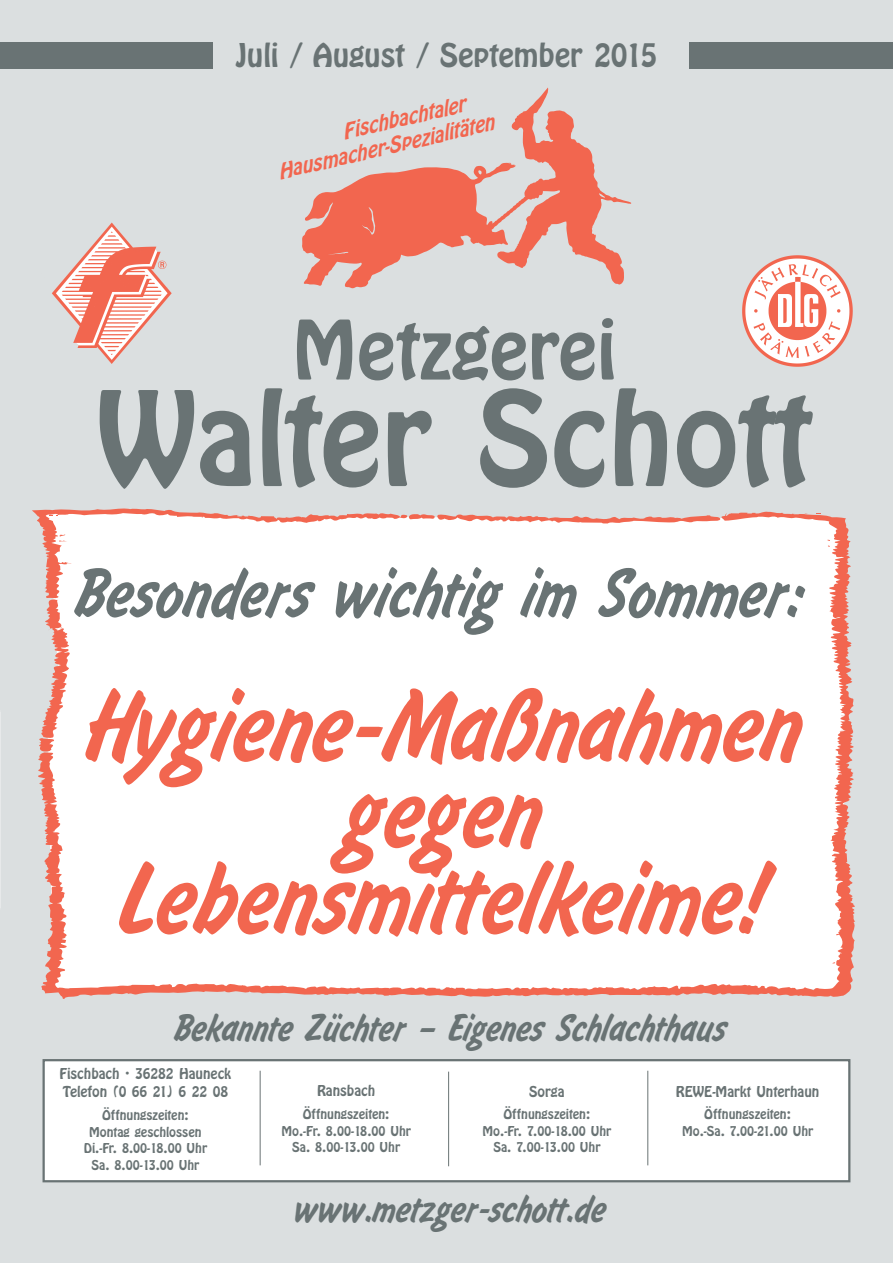
<style>
.page{position:relative;width:893px;height:1263px;background:#dbdfe0}
.page>*{position:absolute;margin:0;border:0;box-sizing:border-box;transform-origin:0 0}
.t1{font:144px "Hobo D";color:#697374}
.t2{font:99px/86.2px "Slager";color:#f2664f;text-align:center}
.t3{font:90px "Hobo D";color:#697374}
.t4{font:67.5px "Slager";color:#697374}
.t5{font:37.5px "Slager";color:#697374}
.t6{font:36px "Hobo D";color:#697374}
.t7{font:italic 24.3px/24.3px "Hobo D";color:#f2664f}
.t8{font:16.5px/18px "Hobo D";color:#697374}
.t9{font:15px/16.5px "Hobo D";color:#697374;text-align:center}
.s1{font-size:100.5px}
</style>
<div class="page">
<svg style="left:302px;top:87px;width:329px;height:202px"></svg>
<img style="left:742px;top:256px;width:110px;height:110px">
<img style="left:52px;top:222px;width:120px;height:142px">
<div style="left:689px;top:43px;width:204px;height:26px;background:#697374"></div>
<div style="left:44px;top:1060px;width:805px;height:121px;background:#fff"></div>
<div style="left:43px;top:1059px;width:807px;height:123px;border:2px solid #697374"></div>
<hr style="left:260px;top:1071px;width:1px;height:94px;background:#697374">
<hr style="left:647px;top:1071px;width:1px;height:94px;background:#697374">
<hr style="left:448px;top:1071px;width:1px;height:95px;background:#697374">
<img style="left:0;top:712px;width:1px;height:196px">
<div style="left:0;top:43px;width:213px;height:26px;background:#697374"></div>
<svg style="left:36px;top:512px;width:819px;height:487px;background:#fdf5f4"></svg>
<svg style="left:836px;top:933px;width:4px;height:3px"></svg>
<h3 class="t6" style="left:236px;top:33px;width:423px">Juli / August / September 2015</h3>
<h3 class="t7" style="left:269px;top:136px;width:223px;text-indent:72px;rotate:-13deg">Fischbachtaler<br>Hausmacher-Spezialitäten</h3>
<h3 class="t3" style="left:292px;top:296px;width:325px">Metzgerei</h3>
<h1 class="t1" style="left:97px;top:352px;width:716px">Walter Schott</h1>
<h3 class="t4" style="left:67px;top:553px;width:735px">Besonders wichtig im Sommer:</h3>
<h2 class="t2" style="left:75px;top:684px;width:719px"><span class="s1">H</span>ygiene-Maßnahmen gegen<br>Lebensmittelkeime!</h2>
<h3 class="t5" style="left:170px;top:1005px;width:554px">Bekannte Züchter – Eigenes Schlachthaus</h3>
<p class="t8" style="left:59px;top:1064px;width:173px">Fischbach · 36282 Hauneck<br>Telefon (0 66 21) 6 22 08</p>
<p class="t9" style="left:84px;top:1107px;width:125px">Öffnungszeiten:<br>Montag geschlossen<br>Di.-Fr. 8.00-18.00 Uhr<br>Sa. 8.00-13.00 Uhr</p>
<p class="t8" style="left:317px;top:1081px;width:60px">Ransbach</p>
<p class="t9" style="left:281px;top:1106px;width:131px">Öffnungszeiten:<br>Mo.-Fr. 8.00-18.00 Uhr<br>Sa. 8.00-13.00 Uhr</p>
<p class="t8" style="left:529px;top:1082px;width:37px">Sorga</p>
<p class="t9" style="left:483px;top:1106px;width:130px">Öffnungszeiten:<br>Mo.-Fr. 7.00-18.00 Uhr<br>Sa. 7.00-13.00 Uhr</p>
<h3 class="t5" style="left:291px;top:1187px;width:313px">www.metzger-schott.de</h3>
<p class="t8" style="left:676px;top:1082px;width:145px">REWE-Markt Unterhaun</p>
<p class="t9" style="left:682px;top:1106px;width:132px">Öffnungszeiten:<br>Mo.-Sa. 7.00-21.00 Uhr</p>
</div>
